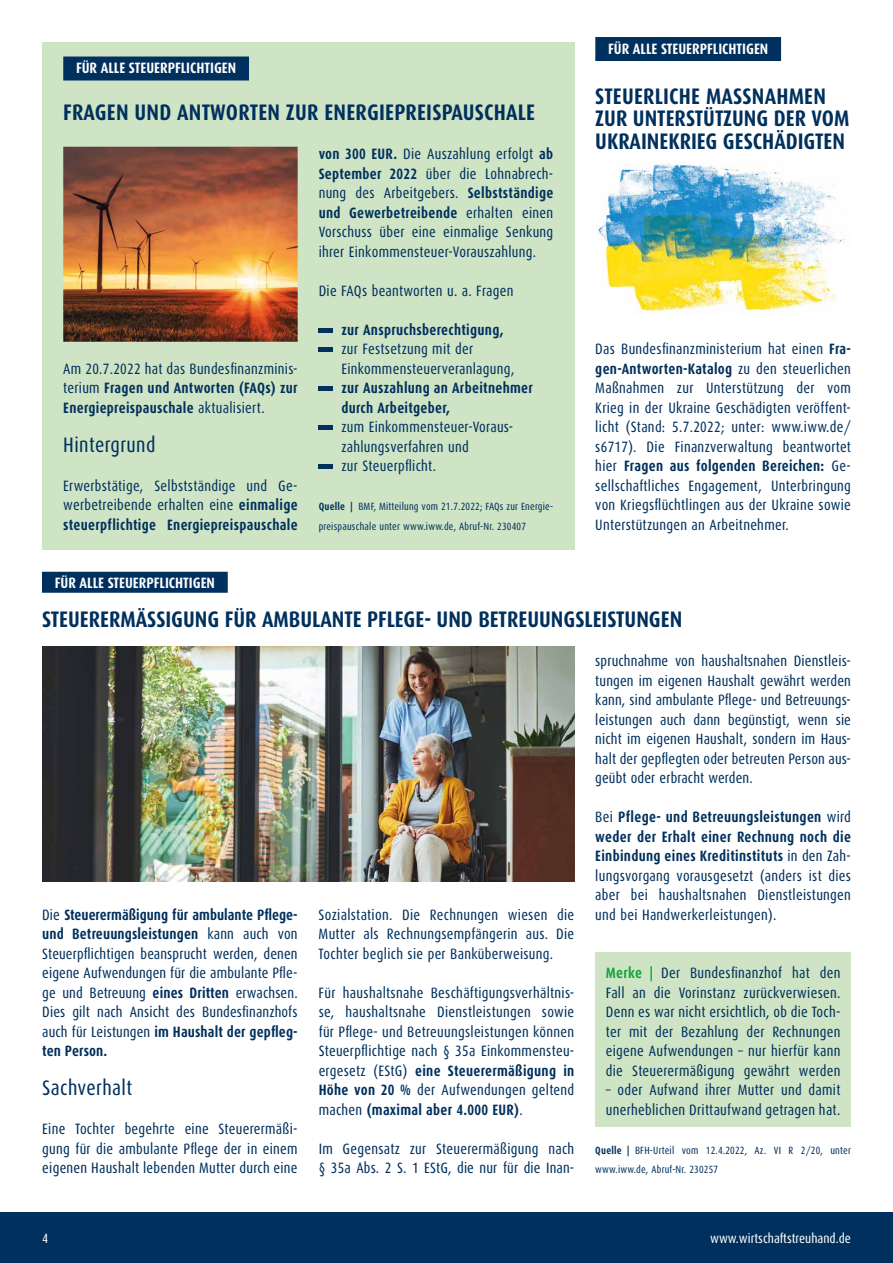
<style>
.page{position:relative;width:893px;height:1263px;background:#fff}
.page>*{position:absolute;margin:0;border:0;box-sizing:border-box;transform-origin:0 0}
.t1{font:700 22.5px/22.5px "Dax Condensed";color:#00305d}
.t2{font:21px "Dax Condensed";letter-spacing:.02em;color:#00305d}
.t3{font:15px/19.5px "Dax Condensed";letter-spacing:.02em;color:#00305d;text-align:justify}
.t4{font:700 15px "Dax Condensed";color:#fff}
.t5{font:700 15px/19.5px "Dax Condensed";letter-spacing:.02em;color:#00305d}
.t6{font:13.5px "Dax Condensed";color:#fff}
.t7{font:10.5px/19.5px "Dax Condensed";letter-spacing:.02em;color:#00305d}
.s1{font-weight:700}
.s2{font-weight:700;color:#13a538}
</style>
<div class="page">
<div style="left:0;top:1212px;width:893px;height:51px;background:#00305d"></div>
<div style="left:42px;top:42px;width:532px;height:507px;background:#cfe4c5"></div>
<div style="left:42px;top:572px;width:186px;height:21px;background:#00305d"></div>
<div style="left:595px;top:37px;width:186px;height:24px;background:#00305d"></div>
<div style="left:63px;top:57px;width:186px;height:24px;background:#00305d"></div>
<hr style="left:319px;top:328px;width:14px;height:4px;background:#00305d">
<div style="left:319px;top:347px;width:14px;height:5px;background:#00305d"></div>
<div style="left:319px;top:386px;width:14px;height:5px;background:#00305d"></div>
<div style="left:319px;top:425px;width:14px;height:5px;background:#00305d"></div>
<div style="left:319px;top:464px;width:14px;height:5px;background:#00305d"></div>
<img style="left:42px;top:646px;width:533px;height:235px">
<div style="left:595px;top:952px;width:256px;height:175px;background:#cfe4c5"></div>
<img style="left:598px;top:164px;width:248px;height:149px">
<img style="left:63px;top:147px;width:235px;height:195px">
<p class="t4" style="left:76px;top:60px;width:162px">FÜR ALLE STEUERPFLICHTIGEN</p>
<h1 class="t1" style="left:63px;top:101px;width:473px">FRAGEN UND ANTWORTEN ZUR ENERGIEPREISPAUSCHALE</h1>
<p class="t3" style="left:63px;top:359px;width:236px">Am 20.7.2022 hat das Bundesfinanzminis&shy;terium <span class="s1">Fragen und Antworten (FAQs) zur Energiepreispauschale</span> aktualisiert.</p>
<h2 class="t2" style="left:63px;top:433px;width:94px">Hintergrund</h2>
<p class="t3" style="left:63px;top:476px;width:236px">Erwerbstätige, Selbstständige und Ge&shy;werbetreibende erhalten eine <span class="s1">einmalige steuerpflichtige Energiepreispauschale</span></p>
<p class="t3" style="left:319px;top:144px;width:236px"><span class="s1">von 300 EUR.</span> Die Auszahlung erfolgt <span class="s1">ab September 2022</span> über die Lohnabrech&shy;nung des Arbeitgebers. <span class="s1">Selbstständige und Gewerbetreibende</span> erhalten einen Vorschuss über eine einmalige Senkung ihrer Einkommensteuer-Vorauszahlung.</p>
<p class="t3" style="left:319px;top:281px;width:196px">Die FAQs beantworten u. a. Fragen</p>
<p class="t5" style="left:341px;top:320px;width:164px">zur Anspruchsberechtigung,</p>
<p class="t3" style="left:341px;top:339px;width:175px">zur Festsetzung mit der<br>Einkommensteuerveranlagung,</p>
<p class="t5" style="left:341px;top:378px;width:193px">zur Auszahlung an Arbeitnehmer durch Arbeitgeber,</p>
<p class="t3" style="left:341px;top:417px;width:173px;text-align:left">zum Einkommensteuer-Voraus&shy;zahlungsverfahren und<br>zur Steuerpflicht.</p>
<p class="t7" style="left:319px;top:497px;width:236px"><span class="s1">Quelle |</span> BMF, Mitteilung vom 21.7.2022; FAQs zur Energie&shy;preispauschale unter www.iww.de, Abruf-Nr. 230407</p>
<p class="t4" style="left:608px;top:40px;width:162px">FÜR ALLE STEUERPFLICHTIGEN</p>
<h1 class="t1" style="left:595px;top:85px;width:256px">STEUERLICHE MASSNAHMEN<br>ZUR UNTERSTÜTZUNG DER VOM<br>UKRAINEKRIEG GESCHÄDIGTEN</h1>
<p class="t3" style="left:595px;top:339px;width:257px">Das Bundesfinanzministerium hat einen <span class="s1">Fra&shy;gen-Antworten-Katalog</span> zu den steuerlichen Maßnahmen zur Unterstützung der vom Krieg in der Ukraine Geschädigten veröffent&shy;licht (Stand: 5.7.2022; unter: www.iww.de/ s6717). Die Finanzverwaltung beantwortet hier <span class="s1">Fragen aus folgenden Bereichen:</span> Ge&shy;sellschaftliches Engagement, Unterbringung von Kriegsflüchtlingen aus der Ukraine sowie Unterstützungen an Arbeitnehmer.</p>
<p class="t4" style="left:55px;top:575px;width:162px">FÜR ALLE STEUERPFLICHTIGEN</p>
<h1 class="t1" style="left:42px;top:608px;width:642px">STEUERERMÄSSIGUNG FÜR AMBULANTE PFLEGE- UND BETREUUNGSLEISTUNGEN</h1>
<p class="t3" style="left:42px;top:905px;width:257px">Die <span class="s1">Steuerermäßigung für ambulante Pflege&shy;und Betreuungsleistungen</span> kann auch von Steuerpflichtigen beansprucht werden, denen eigene Aufwendungen für die ambulante Pfle&shy;ge und Betreuung <span class="s1">eines Dritten</span> erwachsen.<br>Dies gilt nach Ansicht des Bundesfinanzhofs auch für Leistungen <span class="s1">im Haushalt der gepfleg&shy;ten Person.</span></p>
<h2 class="t2" style="left:42px;top:1076px;width:91px">Sachverhalt</h2>
<p class="t3" style="left:42px;top:1119px;width:257px">Eine Tochter begehrte eine Steuerermäßi&shy;gung für die ambulante Pflege der in einem eigenen Haushalt lebenden Mutter durch eine</p>
<p class="t3" style="left:319px;top:905px;width:257px">Sozialstation. Die Rechnungen wiesen die Mutter als Rechnungsempfängerin aus. Die Tochter beglich sie per Banküberweisung.</p>
<p class="t3" style="left:319px;top:983px;width:257px">Für haushaltsnahe Beschäftigungsverhältnis&shy;se, haushaltsnahe Dienstleistungen sowie für Pflege- und Betreuungsleistungen können Steuerpflichtige nach § 35a Einkommensteu&shy;ergesetz (EStG) <span class="s1">eine Steuerermäßigung in Höhe von 20 %</span> der Aufwendungen geltend machen <span class="s1">(maximal aber 4.000 EUR)</span>.</p>
<p class="t3" style="left:319px;top:1139px;width:257px">Im Gegensatz zur Steuerermäßigung nach § 35a Abs. 2 S. 1 EStG, die nur für die Inan-</p>
<p class="t3" style="left:595px;top:651px;width:257px">spruchnahme von haushaltsnahen Dienstleis&shy;tungen im eigenen Haushalt gewährt werden kann, sind ambulante Pflege- und Betreuungs&shy;leistungen auch dann begünstigt, wenn sie nicht im eigenen Haushalt, sondern im Haus&shy;halt der gepflegten oder betreuten Person aus&shy;geübt oder erbracht werden.</p>
<p class="t3" style="left:595px;top:807px;width:257px">Bei <span class="s1">Pflege- und Betreuungsleistungen</span> wird <span class="s1">weder der Erhalt einer Rechnung noch die Einbindung eines Kreditinstituts</span> in den Zah&shy;lungsvorgang vorausgesetzt (anders ist dies aber bei haushaltsnahen Dienstleistungen und bei Handwerkerleistungen).</p>
<p class="t3" style="left:606px;top:963px;width:236px"><span class="s2">Merke |</span> Der Bundesfinanzhof hat den Fall an die Vorinstanz zurückverwiesen.<br>Denn es war nicht ersichtlich, ob die Toch&shy;ter mit der Bezahlung der Rechnungen eigene Aufwendungen – nur hierfür kann die Steuerermäßigung gewährt werden</p>
<p class="t3" style="left:606px;top:1080px;width:236px">– oder Aufwand ihrer Mutter und damit unerheblichen Drittaufwand getragen hat.</p>
<p class="t7" style="left:595px;top:1140px;width:257px"><span class="s1">Quelle |</span> BFH-Urteil vom 12.4.2022, Az. VI R 2/20, unter www.iww.de, Abruf-Nr. 230257</p>
<p class="t6" style="left:42px;top:1231px;width:8px">4</p>
<p class="t6" style="left:710px;top:1231px;width:142px">www.wirtschaftstreuhand.de</p>
</div>
